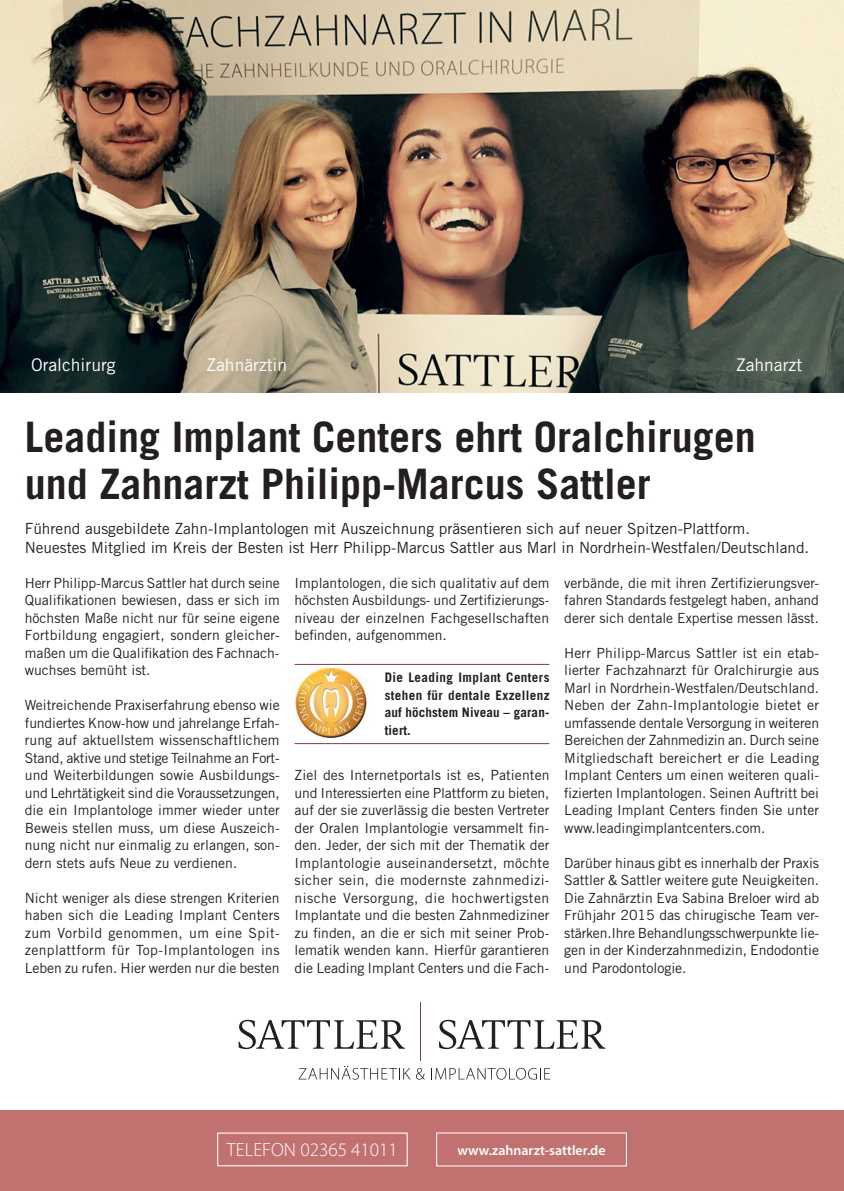
<style>
.page{position:relative;width:844px;height:1191px;background:#fff}
.page>*{position:absolute;margin:0;border:0;box-sizing:border-box;transform-origin:0 0}
.t1{font:700 42px/47.2px "Trade Gothic";color:#231f20}
.t2{font:300 19.07px "Myriad Pro";color:#fff}
.t3{font:17.5px "Trade Gothic";color:#fff}
.t4{font:15.4px/18.6px "Trade Gothic";color:#231f20}
.t5{font:14px/17.5px "Trade Gothic";color:#231f20;text-align:justify}
.t6{font:600 14px "Myriad Pro";color:#fff}
.t7{font:700 13.12px/17.5px "Trade Gothic";letter-spacing:.01em;color:#231f20;text-align:justify}
</style>
<div class="page">
<div style="left:0;top:1111px;width:843px;height:80px;background:#c17170"></div>
<svg style="left:298px;top:1065px;width:112px;height:14px"></svg>
<svg style="left:416px;top:1067px;width:9px;height:12px"></svg>
<svg style="left:431px;top:1067px;width:119px;height:12px"></svg>
<hr style="left:420px;top:1001px;width:1px;height:59px;background:#823d45">
<svg style="left:238px;top:1019px;width:167px;height:30px"></svg>
<svg style="left:439px;top:1019px;width:166px;height:30px"></svg>
<img style="left:295px;top:668px;width:71px;height:70px">
<hr style="left:294px;top:664px;width:255px;height:1px;background:#823d45">
<hr style="left:294px;top:743px;width:255px;height:1px;background:#823d45">
<img style="left:0;top:0;width:843px;height:392px">
<div style="left:217px;top:1132px;width:190px;height:34px;border:1px solid #fff"></div>
<p class="t3" style="left:31px;top:354px;width:86px">Oralchirurg</p>
<p class="t3" style="left:206px;top:354px;width:82px">Zahnärztin</p>
<p class="t3" style="left:735px;top:354px;width:68px">Zahnarzt</p>
<h1 class="t1" style="left:25px;top:412px;width:732px">Leading Implant Centers ehrt Oralchirugen und Zahnarzt Philipp-Marcus Sattler</h1>
<p class="t4" style="left:25px;top:519px;width:785px">Führend ausgebildete Zahn-Implantologen mit Auszeichnung präsentieren sich auf neuer Spitzen-Plattform.<br>Neuestes Mitglied im Kreis der Besten ist Herr Philipp-Marcus Sattler aus Marl in Nordrhein-Westfalen/Deutschland.</p>
<p class="t5" style="left:25px;top:574px;width:256px">Herr Philipp-Marcus Sattler hat durch seine Qualifikationen bewiesen, dass er sich im höchsten Maße nicht nur für seine eigene Fortbildung engagiert, sondern gleicher&shy;maßen um die Qualifikation des Fachnach&shy;wuchses bemüht ist.</p>
<p class="t5" style="left:25px;top:696px;width:256px">Weitreichende Praxiserfahrung ebenso wie fundiertes Know-how und jahrelange Erfah&shy;rung auf aktuellstem wissenschaftlichem Stand, aktive und stetige Teilnahme an Fort&shy;und Weiterbildungen sowie Ausbildungs&shy;und Lehrtätigkeit sind die Voraussetzungen, die ein Implantologe immer wieder unter Beweis stellen muss, um diese Auszeich&shy;nung nicht nur einmalig zu erlangen, son&shy;dern stets aufs Neue zu verdienen.</p>
<p class="t5" style="left:25px;top:889px;width:256px">Nicht weniger als diese strengen Kriterien haben sich die Leading Implant Centers zum Vorbild genommen, um eine Spit&shy;zenplattform für Top-Implantologen ins Leben zu rufen. Hier werden nur die besten</p>
<p class="t5" style="left:294px;top:574px;width:256px">Implantologen, die sich qualitativ auf dem höchsten Ausbildungs- und Zertifizierungs&shy;niveau der einzelnen Fachgesellschaften befinden, aufgenommen.</p>
<p class="t7" style="left:384px;top:669px;width:166px">Die Leading Implant Centers stehen für dentale Exzellenz auf höchstem Niveau – garan&shy;tiert.</p>
<p class="t5" style="left:294px;top:766px;width:256px">Ziel des Internetportals ist es, Patienten und Interessierten eine Plattform zu bieten, auf der sie zuverlässig die besten Vertreter der Oralen Implantologie versammelt fin&shy;den. Jeder, der sich mit der Thematik der Implantologie auseinandersetzt, möchte sicher sein, die modernste zahnmedizi&shy;nische Versorgung, die hochwertigsten Implantate und die besten Zahnmediziner zu finden, an die er sich mit seiner Prob&shy;lematik wenden kann. Hierfür garantieren die Leading Implant Centers und die Fach-</p>
<p class="t5" style="left:564px;top:574px;width:256px">verbände, die mit ihren Zertifizierungsver&shy;fahren Standards festgelegt haben, anhand derer sich dentale Expertise messen lässt.</p>
<p class="t5" style="left:564px;top:644px;width:256px">Herr Philipp-Marcus Sattler ist ein etab&shy;lierter Fachzahnarzt für Oralchirurgie aus Marl in Nordrhein-Westfalen/Deutschland.<br>Neben der Zahn-Implantologie bietet er umfassende dentale Versorgung in weiteren Bereichen der Zahnmedizin an. Durch seine Mitgliedschaft bereichert er die Leading Implant Centers um einen weiteren quali&shy;fizierten Implantologen. Seinen Auftritt bei Leading Implant Centers finden Sie unter www.leadingimplantcenters.com.</p>
<p class="t5" style="left:564px;top:854px;width:256px">Darüber hinaus gibt es innerhalb der Praxis Sattler &amp; Sattler weitere gute Neuigkeiten.<br>Die Zahnärztin Eva Sabina Breloer wird ab Frühjahr 2015 das chirugische Team ver&shy;stärken.Ihre Behandlungsschwerpunkte lie&shy;gen in der Kinderzahnmedizin, Endodontie und Parodontologie.</p>
<h2 class="t2" style="left:227px;top:1139px;width:172px">TELEFON 02365 41011</h2>
<p class="t6" style="left:457px;top:1141px;width:150px">www.zahnarzt-sattler.de</p>
</div>
